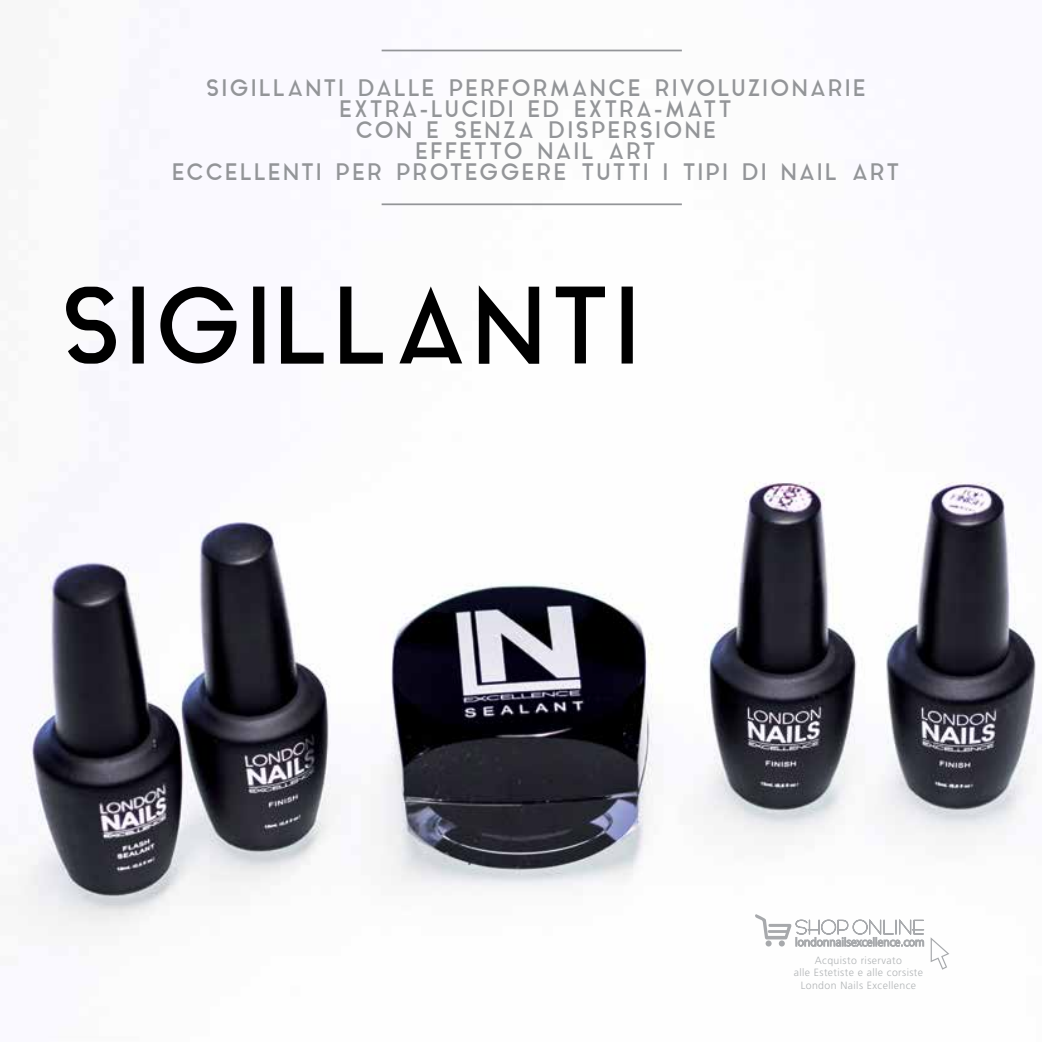
<style>
.page{position:relative;width:1042px;height:1042px;background:#fff}
.page>*{position:absolute;margin:0;border:0;box-sizing:border-box;transform-origin:0 0}
.t1{font:105px "Aqua Grotesque";color:#000}
.t2{font:22.75px/21px "Aqua Grotesque";letter-spacing:.05em;color:#939598;text-align:center}
.t3{font:300 10.5px/12.6px "Frutiger LT Std";letter-spacing:.04em;color:#b1b4b6;text-align:center}
</style>
<div class="page">
<img style="left:24px;top:49px;width:1012px;height:877px">
<hr style="left:382px;top:203px;width:300px;height:2px;background:#939598">
<hr style="left:382px;top:50px;width:300px;height:1px;background:#939598">
<svg style="left:754px;top:873px;width:195px;height:97px"></svg>
<p class="t2" style="left:172px;top:79px;width:729px">SIGILLANTI DALLE PERFORMANCE RIVOLUZIONARIE EXTRA-LUCIDI ED EXTRA-MATT<br>CON E SENZA DISPERSIONE<br>EFFETTO NAIL ART<br>ECCELLENTI PER PROTEGGERE TUTTI I TIPI DI NAIL ART</p>
<h1 class="t1" style="left:58px;top:271px;width:585px">SIGILLANTI</h1>
<p class="t3" style="left:793px;top:954px;width:131px">Acquisto riservato<br>alle Estetiste e alle corsiste<br>London Nails Excellence</p>
</div>
